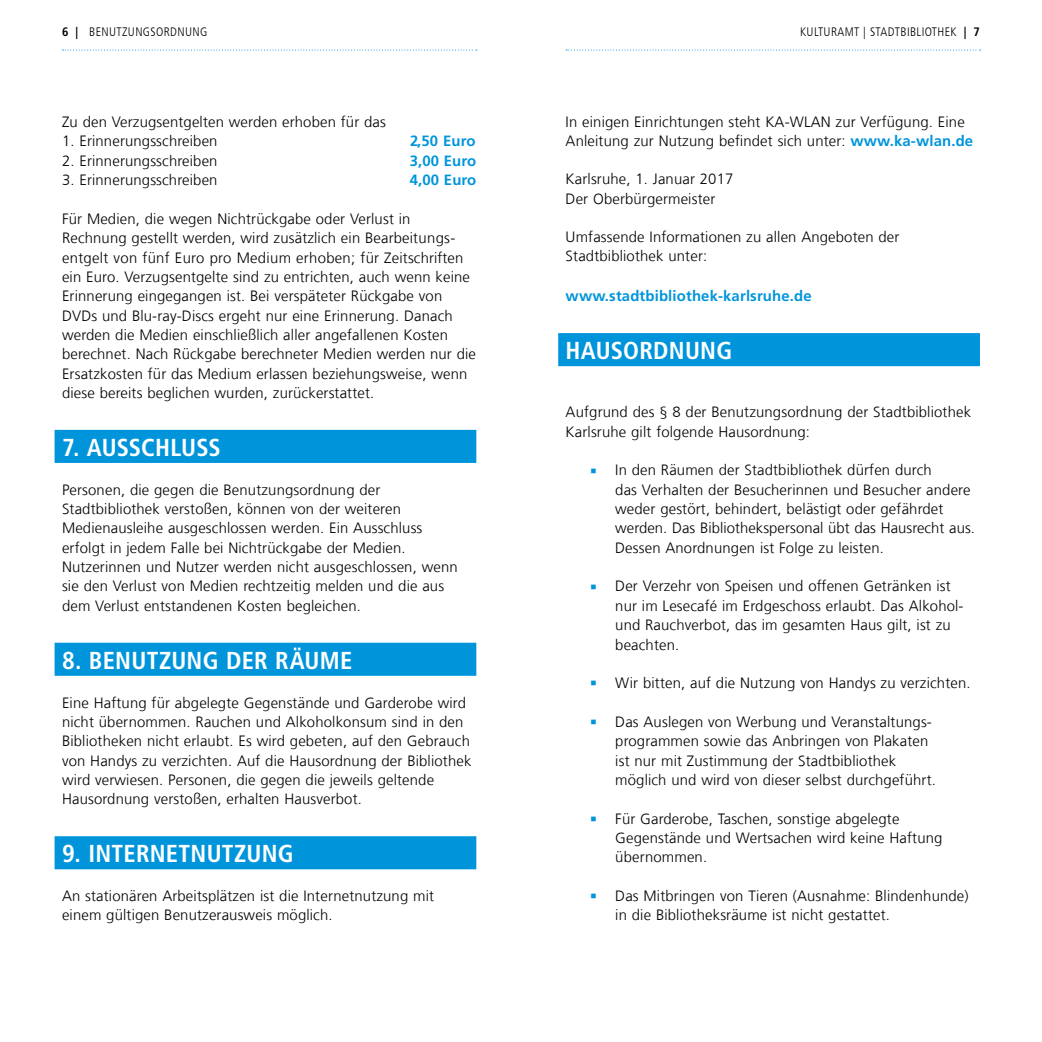
<style>
.page{position:relative;width:1042px;height:1042px;background:#fff}
.page>*{position:absolute;margin:0;border:0;box-sizing:border-box;transform-origin:0 0}
.t1{font:700 condensed 24.5px "Frutiger For Karlsruhe";letter-spacing:.01em;color:#fff}
.t2{font:300 14.88px/19.4px "Frutiger For Karlsruhe";letter-spacing:.01em;color:#000}
.t3{font:700 14.88px "Frutiger For Karlsruhe";letter-spacing:.01em;color:#0095db}
.t4{font:300 condensed 12.25px "Frutiger For Karlsruhe";letter-spacing:.03em;color:#000}
.s1{font-weight:700}
.s2{font-weight:700;color:#0095db}
</style>
<div class="page">
<svg style="left:566px;top:50px;width:414px;height:1px"></svg>
<svg style="left:62px;top:50px;width:415px;height:1px"></svg>
<div style="left:55px;top:430px;width:421px;height:33px;background:#0095db"></div>
<div style="left:55px;top:643px;width:421px;height:33px;background:#0095db"></div>
<div style="left:55px;top:836px;width:421px;height:33px;background:#0095db"></div>
<div style="left:558px;top:333px;width:422px;height:33px;background:#0095db"></div>
<p class="t4" style="left:62px;top:25px;width:147px"><span class="s1">6 |</span> BENUTZUNGSORDNUNG</p>
<p class="t4" style="left:800px;top:25px;width:181px">KULTURAMT | STADTBIBLIOTHEK <span class="s1">| 7</span></p>
<p class="t2" style="left:62px;top:112px;width:325px">Zu den Verzugsentgelten werden erhoben für das</p>
<p class="t2" style="left:62px;top:132px;width:157px">1. Erinnerungsschreiben</p>
<p class="t3" style="left:410px;top:132px;width:67px">2,50 Euro</p>
<p class="t2" style="left:62px;top:151px;width:157px">2. Erinnerungsschreiben</p>
<p class="t3" style="left:410px;top:152px;width:68px">3,00 Euro</p>
<p class="t2" style="left:62px;top:170px;width:157px">3. Erinnerungsschreiben</p>
<p class="t3" style="left:410px;top:171px;width:68px">4,00 Euro</p>
<p class="t2" style="left:62px;top:209px;width:415px">Für Medien, die wegen Nichtrückgabe oder Verlust in Rechnung gestellt werden, wird zusätzlich ein Bearbeitungs&shy;entgelt von fünf Euro pro Medium erhoben; für Zeitschriften ein Euro. Verzugsentgelte sind zu entrichten, auch wenn keine Erinnerung eingegangen ist. Bei verspäteter Rückgabe von DVDs und Blu-ray-Discs ergeht nur eine Erinnerung. Danach werden die Medien einschließlich aller angefallenen Kosten berechnet. Nach Rückgabe berechneter Medien werden nur die Ersatzkosten für das Medium erlassen beziehungsweise, wenn diese bereits beglichen wurden, zurückerstattet.</p>
<h1 class="t1" style="left:62px;top:433px;width:160px">7. AUSSCHLUSS</h1>
<p class="t2" style="left:62px;top:480px;width:397px">Personen, die gegen die Benutzungsordnung der Stadtbibliothek verstoßen, können von der weiteren Medienausleihe ausgeschlossen werden. Ein Ausschluss erfolgt in jedem Falle bei Nichtrückgabe der Medien.<br>Nutzerinnen und Nutzer werden nicht ausgeschlossen, wenn sie den Verlust von Medien rechtzeitig melden und die aus dem Verlust entstandenen Kosten begleichen.</p>
<h1 class="t1" style="left:62px;top:646px;width:292px">8. BENUTZUNG DER RÄUME</h1>
<p class="t2" style="left:62px;top:693px;width:411px">Eine Haftung für abgelegte Gegenstände und Garderobe wird nicht übernommen. Rauchen und Alkoholkonsum sind in den Bibliotheken nicht erlaubt. Es wird gebeten, auf den Gebrauch von Handys zu verzichten. Auf die Hausordnung der Bibliothek wird verwiesen. Personen, die gegen die jeweils geltende Hausordnung verstoßen, erhalten Hausverbot.</p>
<h1 class="t1" style="left:62px;top:839px;width:233px">9. INTERNETNUTZUNG</h1>
<p class="t2" style="left:62px;top:886px;width:373px">An stationären Arbeitsplätzen ist die Internetnutzung mit einem gültigen Benutzerausweis möglich.</p>
<p class="t2" style="left:566px;top:112px;width:409px">In einigen Einrichtungen steht KA-WLAN zur Verfügung. Eine<br>Anleitung zur Nutzung befindet sich unter: <span class="s2">www.ka-wlan.de</span></p>
<p class="t2" style="left:566px;top:169px;width:169px;line-height:20.1px">Karlsruhe, 1. Januar 2017<br>Der Oberbürgermeister</p>
<p class="t2" style="left:566px;top:227px;width:335px">Umfassende Informationen zu allen Angeboten der<br>Stadtbibliothek unter:</p>
<p class="t3" style="left:566px;top:287px;width:247px">www.stadtbibliothek-karlsruhe.de</p>
<h1 class="t1" style="left:566px;top:336px;width:168px">HAUSORDNUNG</h1>
<p class="t2" style="left:566px;top:402px;width:407px">Aufgrund des § 8 der Benutzungsordnung der Stadtbibliothek<br>Karlsruhe gilt folgende Hausordnung:</p>
<p class="t2" style="left:615px;top:460px;width:361px">In den Räumen der Stadtbibliothek dürfen durch<br>das Verhalten der Besucherinnen und Besucher andere weder gestört, behindert, belästigt oder gefährdet werden. Das Bibliothekspersonal übt das Hausrecht aus.<br>Dessen Anordnungen ist Folge zu leisten.</p>
<p class="t2" style="left:615px;top:577px;width:350px">Der Verzehr von Speisen und offenen Getränken ist nur im Lesecafé im Erdgeschoss erlaubt. Das Alkohol&shy;und Rauchverbot, das im gesamten Haus gilt, ist zu beachten.</p>
<p class="t2" style="left:615px;top:673px;width:357px">Wir bitten, auf die Nutzung von Handys zu verzichten.</p>
<p class="t2" style="left:615px;top:712px;width:322px">Das Auslegen von Werbung und Veranstaltungs&shy;programmen sowie das Anbringen von Plakaten ist nur mit Zustimmung der Stadtbibliothek möglich und wird von dieser selbst durchgeführt.</p>
<p class="t2" style="left:615px;top:809px;width:329px">Für Garderobe, Taschen, sonstige abgelegte<br>Gegenstände und Wertsachen wird keine Haftung übernommen.</p>
<p class="t2" style="left:615px;top:886px;width:355px">Das Mitbringen von Tieren (Ausnahme: Blindenhunde) in die Bibliotheksräume ist nicht gestattet.</p>
</div>
